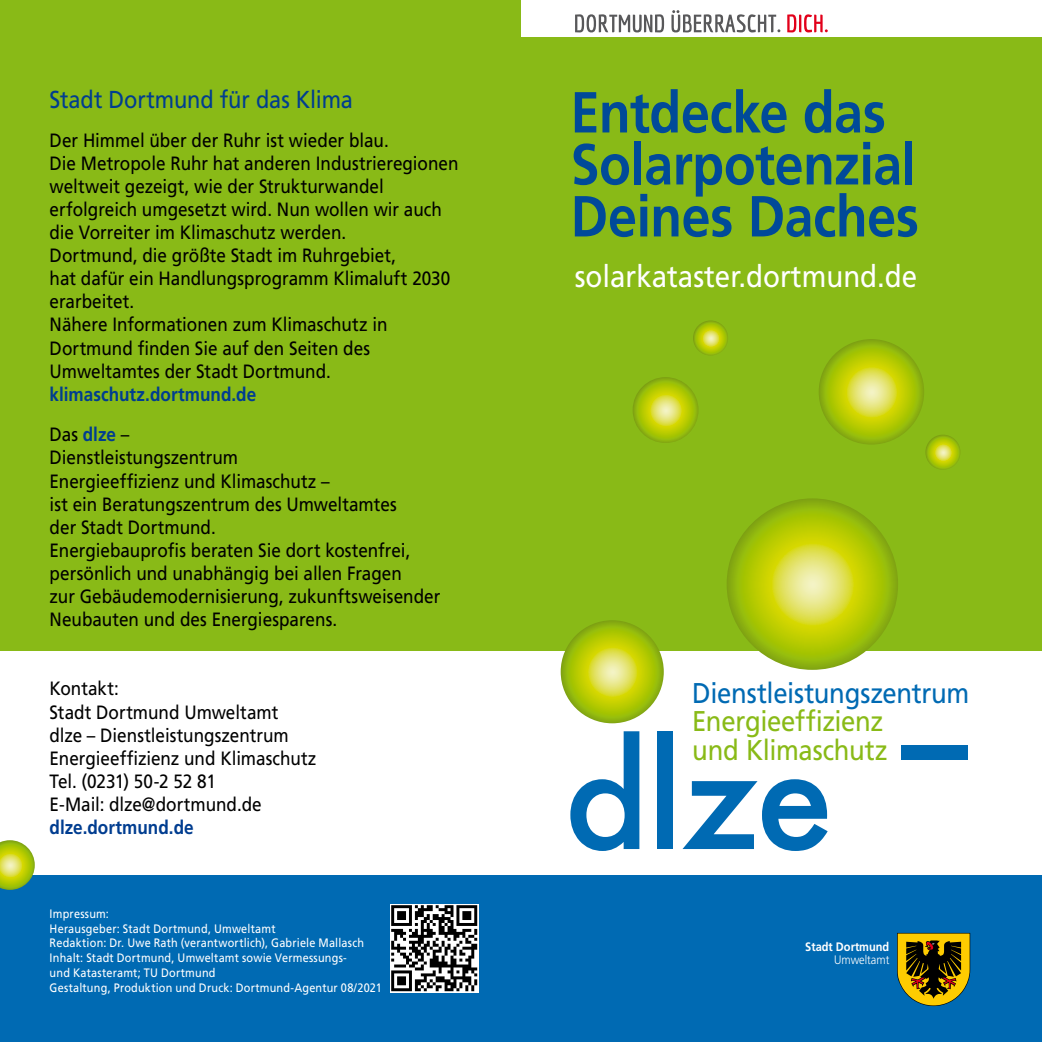
<style>
.page{position:relative;width:1042px;height:1042px;background:#fff}
.page>*{position:absolute;margin:0;border:0;box-sizing:border-box;transform-origin:0 0}
.t1{font:500 142.8px "Futura";color:#006ab3}
.t2{font:700 57.75px/52px "Frutiger LT";letter-spacing:-.01em;color:#004a99;scale:.9 1}
.t3{font:30.8px "Frutiger LT";color:#fff;scale:.9 1}
.t4{font:28.53px/28.5px "Frutiger LT";letter-spacing:-.01em;color:#89ba17;scale:.9 1}
.t5{font:28.53px "Frutiger LT";letter-spacing:-.01em;color:#006ab3;scale:.9 1}
.t6{font:24.5px "Frutiger LT";letter-spacing:-.005em;color:#003d90;scale:.89 1}
.t7{font:19.25px/23.1px "Frutiger LT";color:#000;scale:.89 1}
.t8{font:700 19.25px/40.6px "Frutiger LT";color:#003d90;scale:.89 1}
.t9{font:12.25px/14.7px "Frutiger LT";letter-spacing:.015em;color:#fff;scale:.89 1}
.t10{font:700 12.25px "Frutiger LT";color:#fff;scale:.9 1}
.t11{font:300 12.25px "Frutiger LT";color:#fff;scale:.9 1}
.s1{font-weight:400;color:#000}
</style>
<div class="page">
<div style="left:0;top:0;width:1042px;height:650px;background:#89ba17"></div>
<div style="left:0;top:876px;width:1042px;height:166px;background:#006ab3"></div>
<div style="left:901px;top:745px;width:66px;height:14px;background:#006ab3"></div>
<svg style="left:897px;top:933px;width:73px;height:73px;background:#7e6d13"></svg>
<svg style="left:0;top:840px;width:35px;height:50px;background:#b3c942"></svg>
<svg style="left:819px;top:339px;width:105px;height:105px"></svg>
<svg style="left:925px;top:435px;width:35px;height:35px"></svg>
<svg style="left:726px;top:498px;width:172px;height:172px"></svg>
<svg style="left:561px;top:620px;width:103px;height:103px;background:#b6ca1c"></svg>
<svg style="left:632px;top:377px;width:66px;height:66px"></svg>
<svg style="left:693px;top:320px;width:35px;height:35px"></svg>
<div style="left:521px;top:0;width:521px;height:37px;background:#fff"></div>
<svg style="left:787px;top:14px;width:41px;height:18px"></svg>
<svg style="left:575px;top:10px;width:205px;height:22px"></svg>
<img style="left:391px;top:904px;width:88px;height:88px">
<p class="t6" style="left:50px;top:85px;width:342px">Stadt Dortmund für das Klima</p>
<p class="t7" style="left:50px;top:128px;width:461px">Der Himmel über der Ruhr ist wieder blau.<br>Die Metropole Ruhr hat anderen Industrieregionen weltweit gezeigt, wie der Strukturwandel erfolgreich umgesetzt wird. Nun wollen wir auch die Vorreiter im Klimaschutz werden.<br>Dortmund, die größte Stadt im Ruhrgebiet,<br>hat dafür ein Handlungsprogramm Klimaluft 2030 erarbeitet.<br>Nähere Informationen zum Klimaschutz in Dortmund finden Sie auf den Seiten des Umweltamtes der Stadt Dortmund.</p>
<p class="t8" style="left:50px;top:374px;width:234px">klimaschutz.dortmund.de<br><span class="s1">Das</span> dlze <span class="s1">–</span></p>
<p class="t7" style="left:50px;top:446px;width:441px">Dienstleistungszentrum<br>Energieeffizienz und Klimaschutz –<br>ist ein Beratungszentrum des Umweltamtes<br>der Stadt Dortmund.<br>Energiebauprofis beraten Sie dort kostenfrei, persönlich und unabhängig bei allen Fragen<br>zur Gebäudemodernisierung, zukunftsweisender Neubauten und des Energiesparens.</p>
<p class="t7" style="left:50px;top:677px;width:301px">Kontakt:<br>Stadt Dortmund Umweltamt<br>dlze – Dienstleistungszentrum<br>Energieeffizienz und Klimaschutz<br>Tel. (0231) 50-2 52 81<br>E-Mail: dlze@dortmund.de</p>
<p class="t8" style="left:50px;top:807px;width:163px">dlze.dortmund.de</p>
<p class="t9" style="left:50px;top:906px;width:375px">Impressum:<br>Herausgeber: Stadt Dortmund, Umweltamt<br>Redaktion: Dr. Uwe Rath (verantwortlich), Gabriele Mallasch Inhalt: Stadt Dortmund, Umweltamt sowie Vermessungs-<br>und Katasteramt; TU Dortmund<br>Gestaltung, Produktion und Druck: Dortmund-Agentur 08/2021</p>
<h2 class="t2" style="left:570px;top:87px;width:388px">Entdecke das<br>Solarpotenzial<br>Deines Daches</h2>
<h3 class="t3" style="left:575px;top:258px;width:382px">solarkataster.dortmund.de</h3>
<h3 class="t5" style="left:692px;top:676px;width:309px">Dienstleistungszentrum</h3>
<h3 class="t4" style="left:692px;top:707px;width:218px">Energieeffizienz und Klimaschutz</h3>
<h1 class="t1" style="left:564px;top:698px;width:272px">dlze</h1>
<p class="t10" style="left:805px;top:939px;width:95px">Stadt Dortmund</p>
<p class="t11" style="left:834px;top:953px;width:63px">Umweltamt</p>
</div>
